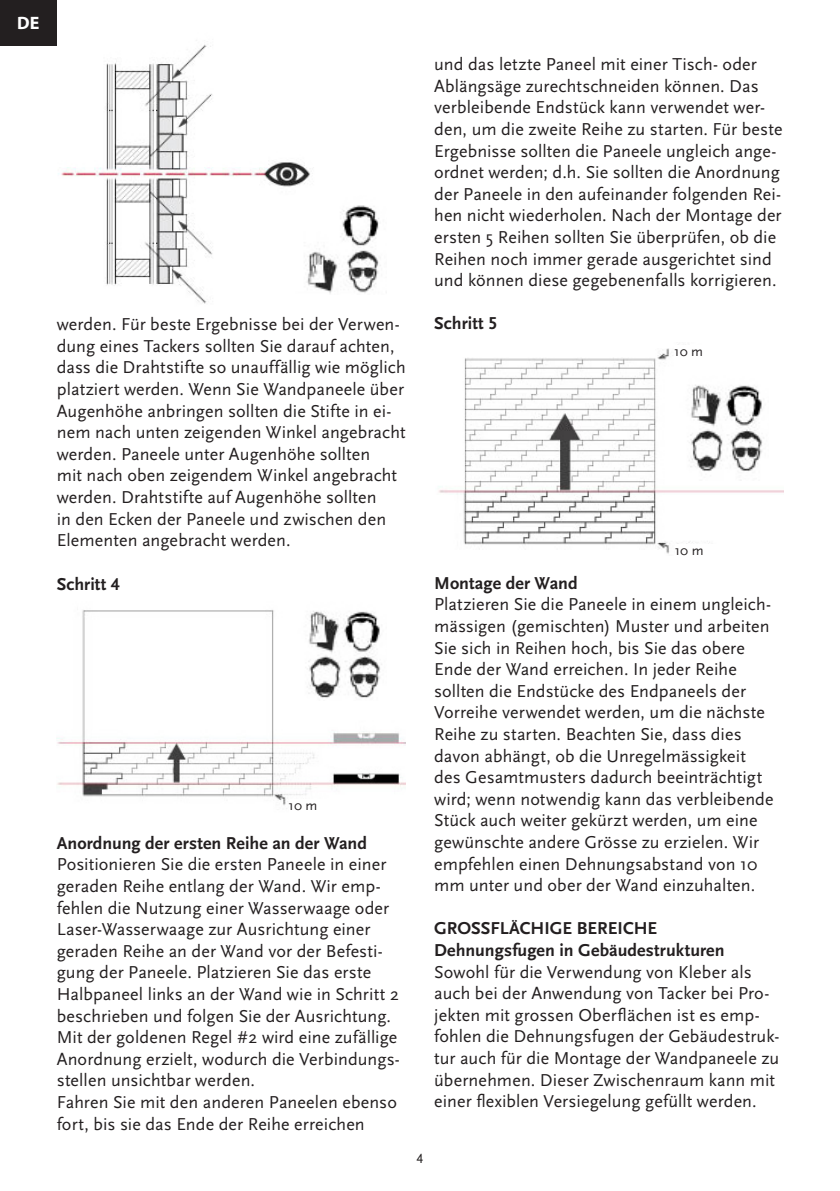
<style>
.page{position:relative;width:840px;height:1191px;background:#fff}
.page>*{position:absolute;margin:0;border:0;box-sizing:border-box;transform-origin:0 0}
.t1{font:18px/21.6px "Scala Sans";letter-spacing:.005em;color:#231f20}
.t2{font:700 18px "Scala Sans";letter-spacing:.005em;color:#231f20}
.t3{font:700 18px "Myriad Pro";color:#fff}
.t4{font:14px "Scala Sans";color:#231f20}
.t5{font:14px "Scala Sans Caps";color:#231f20}
.s1{font-family:"Scala Sans Figures"}
</style>
<div class="page">
<img style="left:0;top:44px;width:310px;height:260px">
<img style="left:295px;top:195px;width:86px;height:100px">
<img style="left:57px;top:610px;width:348px;height:199px">
<img style="left:295px;top:610px;width:91px;height:90px">
<img style="left:439px;top:348px;width:343px;height:206px">
<img style="left:676px;top:369px;width:92px;height:111px">
<div style="left:0;top:0;width:57px;height:45px;background:#231f20"></div>
<div style="left:674px;top:544px;width:50px;height:23px;background:#fff"></div>
<div style="left:288px;top:799px;width:50px;height:23px;background:#fff"></div>
<div style="left:674px;top:345px;width:49px;height:23px;background:#fff"></div>
<p class="t3" style="left:17px;top:13px;width:24px">DE</p>
<p class="t1" style="left:57px;top:314px;width:350px">werden. Für beste Ergebnisse bei der Verwen&shy;dung eines Tackers sollten Sie darauf achten, dass die Drahtstifte so unauffällig wie möglich platziert werden. Wenn Sie Wandpaneele über Augenhöhe anbringen sollten die Stifte in ei&shy;nem nach unten zeigenden Winkel angebracht werden. Paneele unter Augenhöhe sollten<br>mit nach oben zeigendem Winkel angebracht werden. Drahtstifte auf Augenhöhe sollten<br>in den Ecken der Paneele und zwischen den Elementen angebracht werden.</p>
<p class="t2" style="left:57px;top:574px;width:65px">Schritt <span class="s1">4</span></p>
<p class="t4" style="left:288px;top:797px;width:30px">10 m</p>
<p class="t2" style="left:57px;top:833px;width:312px">Anordnung der ersten Reihe an der Wand</p>
<p class="t1" style="left:57px;top:854px;width:344px">Positionieren Sie die ersten Paneele in einer geraden Reihe entlang der Wand. Wir emp&shy;fehlen die Nutzung einer Wasserwaage oder Laser-Wasserwaage zur Ausrichtung einer geraden Reihe an der Wand vor der Befesti&shy;gung der Paneele. Platzieren Sie das erste Halbpaneel links an der Wand wie in Schritt 2 beschrieben und folgen Sie der Ausrichtung.<br>Mit der goldenen Regel #2 wird eine zufällige Anordnung erzielt, wodurch die Verbindungs&shy;stellen unsichtbar werden.</p>
<p class="t1" style="left:57px;top:1091px;width:341px">Fahren Sie mit den anderen Paneelen ebenso fort, bis sie das Ende der Reihe erreichen</p>
<p class="t1" style="left:434px;top:54px;width:349px">und das letzte Paneel mit einer Tisch- oder Ablängsäge zurechtschneiden können. Das verbleibende Endstück kann verwendet wer&shy;den, um die zweite Reihe zu starten. Für beste Ergebnisse sollten die Paneele ungleich ange&shy;ordnet werden; d.h. Sie sollten die Anordnung der Paneele in den aufeinander folgenden Rei&shy;hen nicht wiederholen. Nach der Montage der ersten 5 Reihen sollten Sie überprüfen, ob die Reihen noch immer gerade ausgerichtet sind und können diese gegebenenfalls korrigieren.</p>
<p class="t2" style="left:434px;top:314px;width:65px">Schritt <span class="s1">5</span></p>
<p class="t4" style="left:674px;top:344px;width:30px">10 m</p>
<p class="t4" style="left:674px;top:542px;width:30px">10 m</p>
<p class="t2" style="left:434px;top:573px;width:145px">Montage der Wand</p>
<p class="t1" style="left:434px;top:594px;width:341px">Platzieren Sie die Paneele in einem ungleich&shy;mässigen (gemischten) Muster und arbeiten Sie sich in Reihen hoch, bis Sie das obere Ende der Wand erreichen. In jeder Reihe sollten die Endstücke des Endpaneels der Vorreihe verwendet werden, um die nächste Reihe zu starten. Beachten Sie, dass dies davon abhängt, ob die Unregelmässigkeit des Gesamtmusters dadurch beeinträchtigt wird; wenn notwendig kann das verbleibende Stück auch weiter gekürzt werden, um eine gewünschte andere Grösse zu erzielen. Wir empfehlen einen Dehnungsabstand von 10 mm unter und ober der Wand einzuhalten.</p>
<p class="t2" style="left:434px;top:919px;width:224px">GROSSFLÄCHIGE BEREICHE</p>
<p class="t2" style="left:434px;top:940px;width:292px">Dehnungsfugen in Gebäudestrukturen</p>
<p class="t1" style="left:434px;top:961px;width:346px">Sowohl für die Verwendung von Kleber als auch bei der Anwendung von Tacker bei Pro&shy;jekten mit grossen Oberflächen ist es emp&shy;fohlen die Dehnungsfugen der Gebäudestruk&shy;tur auch für die Montage der Wandpaneele zu übernehmen. Dieser Zwischenraum kann mit einer flexiblen Versiegelung gefüllt werden.</p>
<p class="t5" style="left:416px;top:1150px;width:8px">4</p>
</div>
